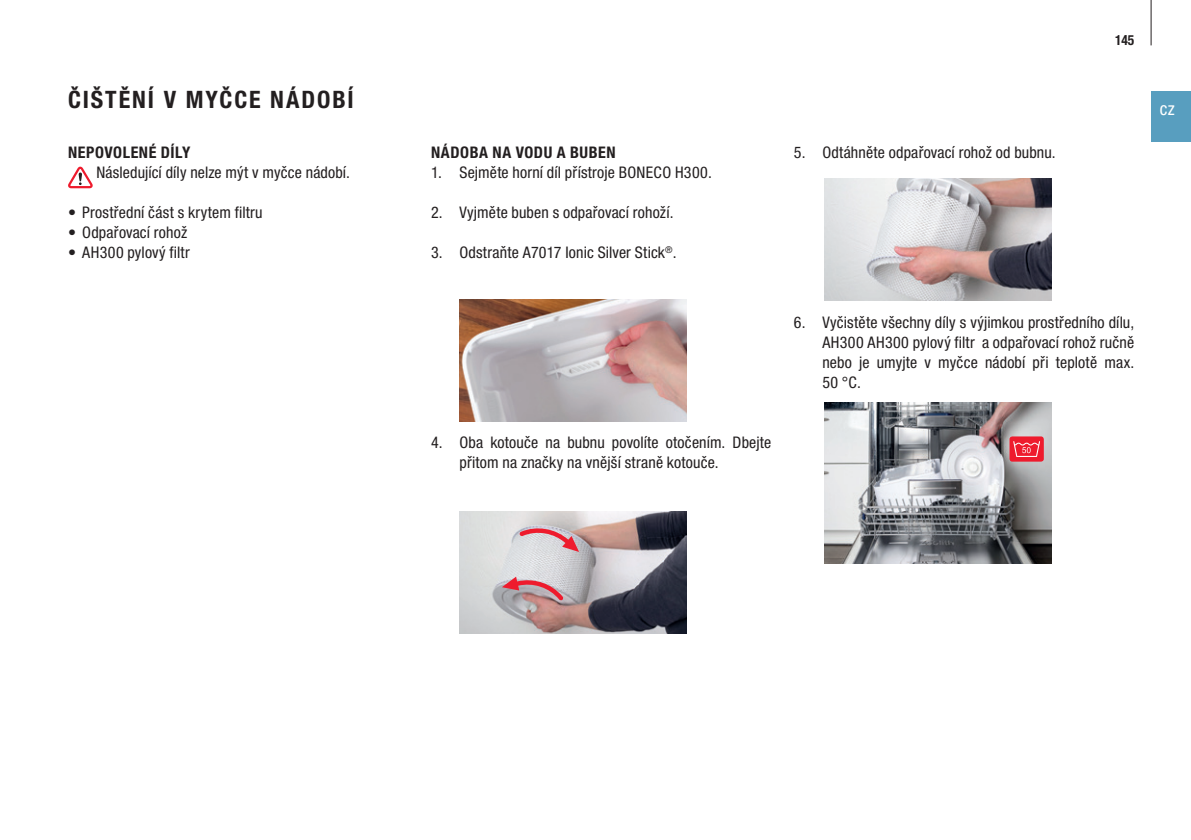
<style>
.page{position:relative;width:1191px;height:840px;background:#fff}
.page>*{position:absolute;margin:0;border:0;box-sizing:border-box;transform-origin:0 0}
.t1{font:700 condensed 24px "Helvetica Neue LTW1 G";letter-spacing:.08em;color:#231f20}
.t2{font:condensed 18px "Helvetica Neue LTW1 G";color:#fff}
.t3{font:condensed 16px/20px "Helvetica Neue LTW1 G";letter-spacing:.01em;color:#231f20;text-align:justify}
.t4{font:700 condensed 16px "Helvetica Neue LTW1 G";letter-spacing:.035em;color:#231f20}
.t5{font:700 condensed 14px "Helvetica Neue LTW1 G";color:#231f20;scale:.96 1}
</style>
<div class="page">
<div style="left:1151px;top:91px;width:40px;height:51px;background:#589ebf"></div>
<hr style="left:1150px;top:0;width:1px;height:45px;background:#231f20">
<svg style="left:68px;top:166px;width:24px;height:22px"></svg>
<img style="left:459px;top:299px;width:227px;height:122px">
<img style="left:824px;top:178px;width:227px;height:122px">
<img style="left:824px;top:403px;width:227px;height:160px">
<img style="left:459px;top:511px;width:227px;height:122px">
<svg style="left:502px;top:576px;width:61px;height:24px"></svg>
<svg style="left:519px;top:525px;width:60px;height:26px;background:#d7aab1"></svg>
<div style="left:1009px;top:436px;width:34px;height:25px;background:#ee1b2d;border-radius:3px"></div>
<svg style="left:1013px;top:441px;width:27px;height:15px"></svg>
<h1 class="t1" style="left:68px;top:85px;width:287px">ČIŠTĚNÍ V MYČCE NÁDOBÍ</h1>
<p class="t4" style="left:68px;top:142px;width:124px">NEPOVOLENÉ DÍLY</p>
<p class="t3" style="left:96px;top:162px;width:255px">Následující díly nelze mýt v myčce nádobí.</p>
<p class="t3" style="left:68px;top:202px;width:196px">• Prostřední část s krytem filtru</p>
<p class="t3" style="left:68px;top:222px;width:121px">• Odpařovací rohož</p>
<p class="t3" style="left:68px;top:242px;width:123px">• AH300 pylový filtr</p>
<p class="t5" style="left:1115px;top:32px;width:21px">145</p>
<p class="t4" style="left:431px;top:142px;width:186px">NÁDOBA NA VODU A BUBEN</p>
<p class="t3" style="left:431px;top:162px;width:282px">1. Sejměte horní díl přístroje BONECO H300.</p>
<p class="t3" style="left:431px;top:202px;width:244px">2. Vyjměte buben s odpařovací rohoží.</p>
<p class="t3" style="left:431px;top:242px;width:247px">3. Odstraňte A7017 Ionic Silver Stick<sup>®</sup>.</p>
<p class="t3" style="left:459px;top:432px;width:313px;text-indent:-28px">4. Oba kotouče na bubnu povolíte otočením. Dbejte přitom na značky na vnější straně kotouče.</p>
<p class="t3" style="left:794px;top:142px;width:263px">5. Odtáhněte odpařovací rohož od bubnu.</p>
<p class="t3" style="left:822px;top:312px;width:313px;text-indent:-28px">6. Vyčistěte všechny díly s výjimkou prostředního dílu, AH300 AH300 pylový filtr a odpařovací rohož ručně nebo je umyjte v myčce nádobí při teplotě max.<br>50 °C.</p>
<p class="t2" style="left:1159px;top:98px;width:16px">cz</p>
</div>
